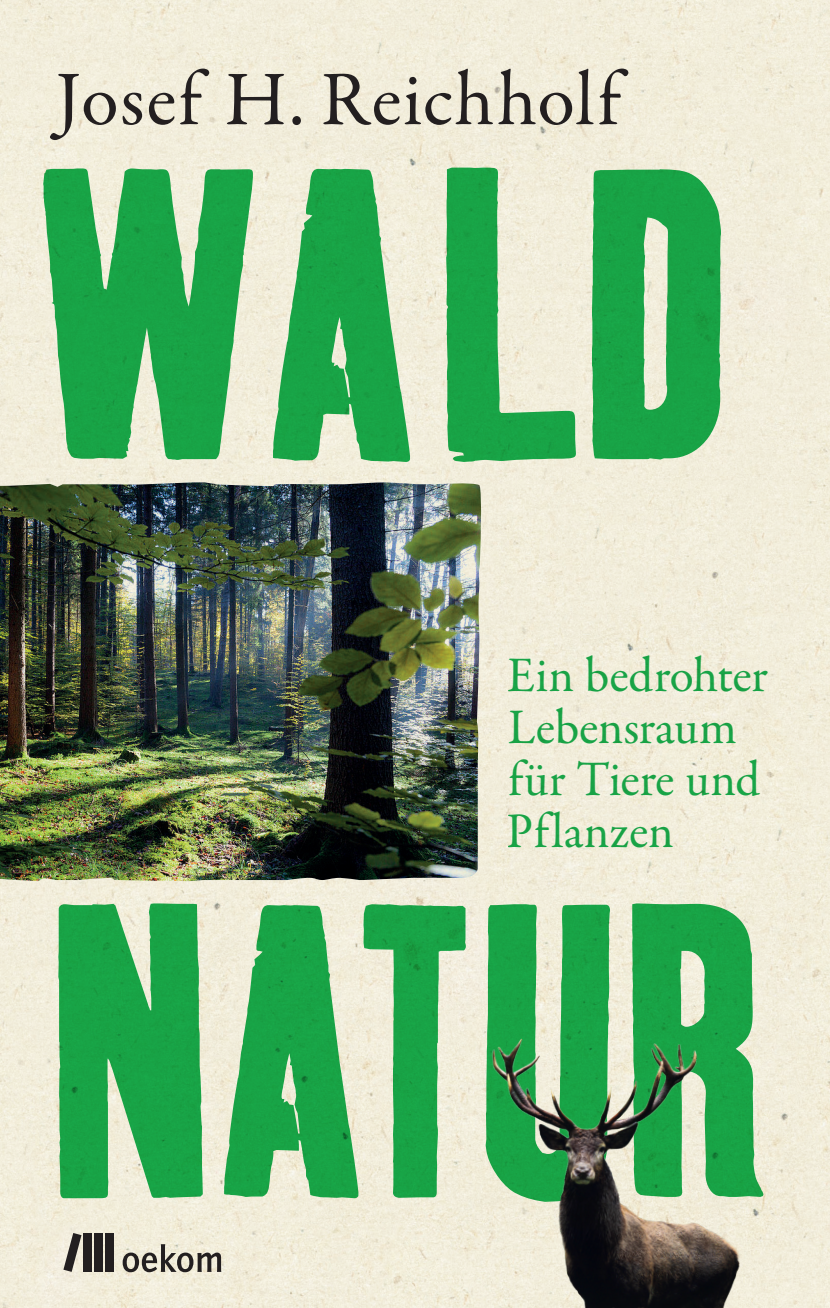
<style>
.page{position:relative;width:830px;height:1308px;background:#fff}
.page>*{position:absolute;margin:0;border:0;box-sizing:border-box;transform-origin:0 0}
.t1{font:401.4px/736px "Kipp No 1";letter-spacing:-.01em;color:#1ab052}
.t2{font:77.62px "Garamond Premr Pro";letter-spacing:.02em;color:#231f20}
.t3{font:50.18px/52px "Garamond Premr Pro";letter-spacing:-.005em;color:#1ab052}
</style>
<div class="page">
<img style="left:0;top:0;width:830px;height:1308px">
<h2 class="t2" style="left:56px;top:53px;width:565px">Josef H. Reichholf</h2>
<h1 class="t1" style="left:31px;top:-61px;width:745px">WALD<br>NATUR</h1>
<p class="t3" style="left:506px;top:651px;width:262px">Ein bedrohter<br>Lebensraum für Tiere und<br>Pflanzen</p>
</div>
